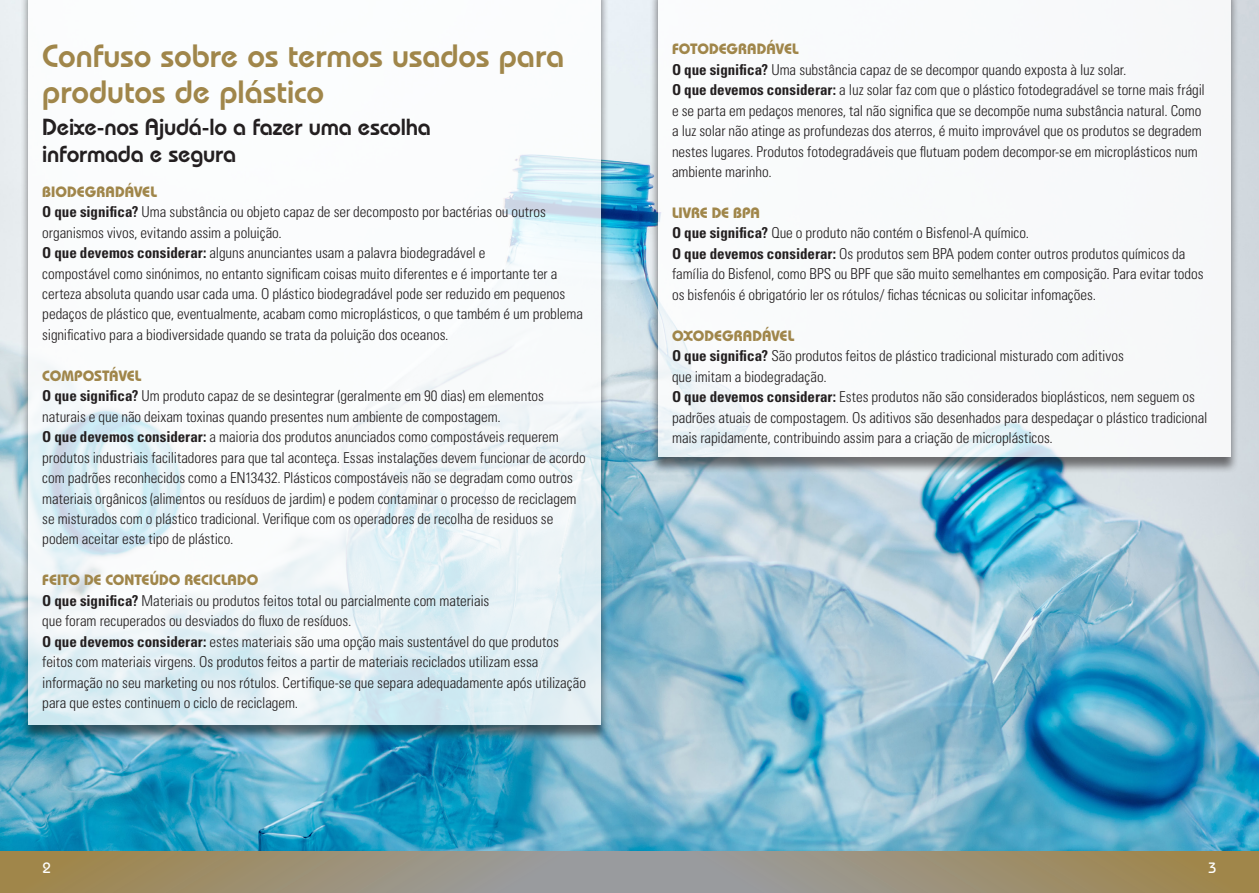
<style>
.page{position:relative;width:1259px;height:893px;background:#fff}
.page>*{position:absolute;margin:0;border:0;box-sizing:border-box;transform-origin:0 0}
._12_Small_Header_DBl{font:600 32.25px/36px "Bauhaus IT Cby BT";letter-spacing:-.005em;color:#a0864a}
._12_Small_Header_DBl-2{font:600 23.25px/27px "Bauhaus IT Cby BT";letter-spacing:-.01em;color:#231f20}
.t1{font:300 condensed 15px/20.4px "Univers";letter-spacing:-.005em;color:#231f20}
.t2{font:700 15px "Bauhaus IT Cby BT";color:#a0864a}
.t3{font:500 15px "Bauhaus IT Cby BT";color:#fff}
.s1{font-weight:700}
</style>
<div class="page">
<div style="left:629px;top:850px;width:630px;height:43px;background:linear-gradient(to right,#999ea8,#a08445)"></div>
<div style="left:0;top:850px;width:629px;height:43px;background:linear-gradient(to right,#a08446,#999ea8)"></div>
<img style="left:0;top:0;width:1259px;height:850px">
<div style="left:20px;top:0;width:589px;height:742px;background:#231f20;opacity:.75"></div>
<svg style="left:28px;top:0;width:573px;height:725px"></svg>
<div style="left:650px;top:0;width:589px;height:474px;background:#231f20;opacity:.75"></div>
<div style="left:658px;top:0;width:572px;height:457px;background:#f8fafa"></div>
<p class="_12_Small_Header_DBl" style="left:42px;top:38px;width:523px">Confuso sobre os termos usados para produtos de plástico</p>
<p class="_12_Small_Header_DBl-2" style="left:42px;top:113px;width:390px">Deixe-nos Ajudá-lo a fazer uma escolha informada e segura</p>
<p class="t2" style="left:42px;top:182px;width:116px">BIODEGRADÁVEL</p>
<p class="t1" style="left:42px;top:201px;width:505px"><span class="s1">O que significa?</span> Uma substância ou objeto capaz de ser decomposto por bactérias ou outros organismos vivos, evitando assim a poluição.</p>
<p class="t1" style="left:42px;top:242px;width:445px"><span class="s1">O que devemos considerar:</span> alguns anunciantes usam a palavra biodegradável e</p>
<p class="t1" style="left:42px;top:263px;width:542px">compostável como sinónimos, no entanto significam coisas muito diferentes e é importante ter a certeza absoluta quando usar cada uma. O plástico biodegradável pode ser reduzido em pequenos pedaços de plástico que, eventualmente, acabam como microplásticos, o que também é um problema significativo para a biodiversidade quando se trata da poluição dos oceanos.</p>
<p class="t2" style="left:42px;top:366px;width:101px">COMPOSTÁVEL</p>
<p class="t1" style="left:42px;top:386px;width:503px"><span class="s1">O que significa?</span> Um produto capaz de se desintegrar (geralmente em 90 dias) em elementos naturais e que não deixam toxinas quando presentes num ambiente de compostagem.</p>
<p class="t1" style="left:42px;top:426px;width:545px"><span class="s1">O que devemos considerar:</span> a maioria dos produtos anunciados como compostáveis requerem produtos industriais facilitadores para que tal aconteça. Essas instalações devem funcionar de acordo com padrões reconhecidos como a EN13432. Plásticos compostáveis não se degradam como outros materiais orgânicos (alimentos ou resíduos de jardim) e podem contaminar o processo de reciclagem se misturados com o plástico tradicional. Verifique com os operadores de recolha de residuos se podem aceitar este tipo de plástico.</p>
<p class="t2" style="left:42px;top:571px;width:217px">FEITO DE CONTEÚDO RECICLADO</p>
<p class="t1" style="left:42px;top:590px;width:448px"><span class="s1">O que significa?</span> Materiais ou produtos feitos total ou parcialmente com materiais</p>
<p class="t1" style="left:42px;top:611px;width:311px">que foram recuperados ou desviados do fluxo de resíduos.</p>
<p class="t1" style="left:42px;top:631px;width:518px"><span class="s1">O que devemos considerar:</span> estes materiais são uma opção mais sustentável do que produtos</p>
<p class="t1" style="left:42px;top:651px;width:545px">feitos com materiais virgens. Os produtos feitos a partir de materiais reciclados utilizam essa informação no seu marketing ou nos rótulos. Certifique-se que separa adequadamente após utilização para que estes continuem o ciclo de reciclagem.</p>
<p class="t2" style="left:672px;top:40px;width:128px">FOTODEGRADÁVEL</p>
<p class="t1" style="left:672px;top:59px;width:456px"><span class="s1">O que significa?</span> Uma substância capaz de se decompor quando exposta à luz solar.</p>
<p class="t1" style="left:672px;top:80px;width:534px"><span class="s1">O que devemos considerar:</span> a luz solar faz com que o plástico fotodegradável se torne mais frágil e se parta em pedaços menores, tal não significa que se decompõe numa substância natural. Como a luz solar não atinge as profundezas dos aterros, é muito improvável que os produtos se degradem nestes lugares. Produtos fotodegradáveis que flutuam podem decompor-se em microplásticos num ambiente marinho.</p>
<p class="t2" style="left:672px;top:204px;width:89px">LIVRE DE BPA</p>
<p class="t1" style="left:672px;top:223px;width:358px"><span class="s1">O que significa?</span> Que o produto não contém o Bisfenol-A químico.</p>
<p class="t1" style="left:672px;top:243px;width:533px"><span class="s1">O que devemos considerar:</span> Os produtos sem BPA podem conter outros produtos químicos da família do Bisfenol, como BPS ou BPF que são muito semelhantes em composição. Para evitar todos os bisfenóis é obrigatório ler os rótulos/ fichas técnicas ou solicitar infomações.</p>
<p class="t2" style="left:672px;top:326px;width:124px">OXODEGRADÁVEL</p>
<p class="t1" style="left:672px;top:345px;width:453px"><span class="s1">O que significa?</span> São produtos feitos de plástico tradicional misturado com aditivos que imitam a biodegradação.</p>
<p class="t1" style="left:672px;top:386px;width:537px"><span class="s1">O que devemos considerar:</span> Estes produtos não são considerados bioplásticos, nem seguem os padrões atuais de compostagem. Os aditivos são desenhados para despedaçar o plástico tradicional mais rapidamente, contribuindo assim para a criação de microplásticos.</p>
<p class="t3" style="left:43px;top:859px;width:10px">2</p>
<p class="t3" style="left:1208px;top:859px;width:10px">3</p>
</div>
